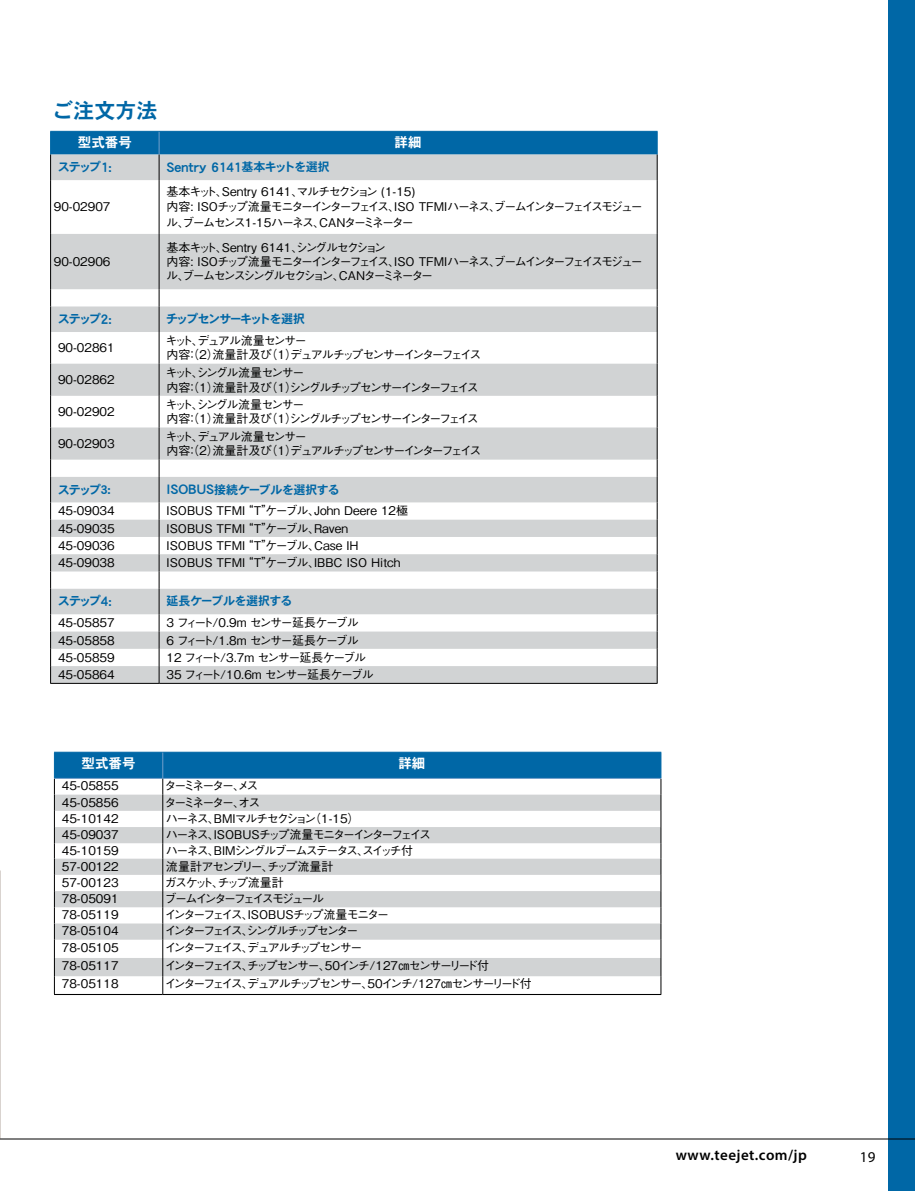
<style>
.page{position:relative;width:915px;height:1191px;background:#fff}
.page>*{position:absolute;margin:0;border:0;box-sizing:border-box;transform-origin:0 0}
.t1{font:21px "DFHS Gothic Std W7";letter-spacing:.005em;color:#0067a6}
.t2{font:600 15px "Myriad Pro";letter-spacing:.03em;color:#000}
.t3{font:15px "Myriad Pro";color:#000}
.t4{font:14.4px "DFHS Gothic Std W7";color:#0067a6}
.t5{font:13.5px "DFHS Gothic Std W7";color:#fff}
.t6{font:500 12px "Gothic BBB Pro";letter-spacing:-.1em;color:#000}
.t7{font:500 12px/14.4px "Gothic BBB Pro";letter-spacing:-.17em;color:#000}
.t8{font:500 12px/15.6px "Gothic BBB Pro";letter-spacing:-.13em;color:#000100}
.t9{font:500 12px "Gothic BBB Pro";letter-spacing:-.185em;color:#000}
.t10{font:500 12px "Gothic BBB Pro";color:#000}
.t11{font:500 12px/14.4px "Gothic BBB Pro";letter-spacing:-.13em;color:#000}
.t12{font:500 12px "Gothic BBB Pro";letter-spacing:-.165em;color:#000}
.t13{font:500 12px/14.9px "Gothic BBB Pro";letter-spacing:-.17em;color:#000100}
.t14{font:12px "DFHS Gothic Std W7";letter-spacing:-.04em;color:#0067a6}
.t15{font:500 12px "Gothic BBB Pro";letter-spacing:-.145em;color:#000}
.t16{font:12px "DFHS Gothic Std W7";letter-spacing:-.09em;color:#0067a6}
.t17{font:12px "DFHS Gothic Std W7";letter-spacing:-.125em;color:#0067a6}
.t18{font:500 12px "Gothic BBB Pro";letter-spacing:-.14em;color:#000}
.s1{font-size:14.4px}
.s2{font-size:12px}
</style>
<div class="page">
<img style="left:0;top:870px;width:1px;height:268px">
<svg style="left:51px;top:180px;width:108px;height:503px;fill:#d1d3d4"></svg>
<svg style="left:160px;top:234px;width:496px;height:449px;fill:#d1d3d4"></svg>
<hr style="left:50px;top:180px;width:1px;height:54px;background:#000">
<hr style="left:656px;top:180px;width:1px;height:54px;background:#000">
<hr style="left:50px;top:234px;width:1px;height:55px;background:#000">
<hr style="left:656px;top:234px;width:1px;height:55px;background:#000">
<svg style="left:50px;top:289px;width:1px;height:43px"></svg>
<svg style="left:656px;top:289px;width:1px;height:43px"></svg>
<hr style="left:50px;top:332px;width:1px;height:32px;background:#000">
<hr style="left:656px;top:332px;width:1px;height:32px;background:#000">
<hr style="left:50px;top:364px;width:1px;height:32px;background:#000">
<hr style="left:656px;top:364px;width:1px;height:32px;background:#000">
<hr style="left:50px;top:396px;width:1px;height:31px;background:#000">
<hr style="left:656px;top:396px;width:1px;height:31px;background:#000">
<hr style="left:50px;top:427px;width:1px;height:32px;background:#000">
<hr style="left:656px;top:427px;width:1px;height:32px;background:#000">
<svg style="left:50px;top:459px;width:1px;height:224px"></svg>
<svg style="left:656px;top:459px;width:1px;height:224px"></svg>
<hr style="left:50px;top:683px;width:109px;height:1px;background:#000">
<hr style="left:159px;top:683px;width:498px;height:1px;background:#000">
<svg style="left:50px;top:131px;width:607px;height:49px;background:#6d9fbd"></svg>
<hr style="left:159px;top:180px;width:1px;height:54px;background:#000">
<hr style="left:159px;top:234px;width:1px;height:55px;background:#000">
<svg style="left:159px;top:289px;width:1px;height:43px"></svg>
<hr style="left:159px;top:332px;width:1px;height:32px;background:#000">
<hr style="left:159px;top:364px;width:1px;height:32px;background:#000">
<hr style="left:159px;top:396px;width:1px;height:31px;background:#000">
<hr style="left:159px;top:427px;width:1px;height:32px;background:#000">
<svg style="left:159px;top:459px;width:1px;height:224px"></svg>
<hr style="left:54px;top:994px;width:109px;height:1px;background:#000">
<hr style="left:163px;top:994px;width:498px;height:1px;background:#000">
<svg style="left:54px;top:752px;width:607px;height:242px"></svg>
<div style="left:887px;top:0;width:27px;height:1191px;background:#0067a6"></div>
<hr style="left:0;top:1138px;width:914px;height:1px;background:#000">
<h1 class="t1" style="left:52px;top:99px;width:107px">ご注文方法</h1>
<p class="t5" style="left:78px;top:135px;width:55px">型式番号</p>
<p class="t5" style="left:394px;top:135px;width:28px">詳細</p>
<p class="t16" style="left:58px;top:160px;width:55px">ステップ<span class="s1">1:</span></p>
<p class="t4" style="left:166px;top:159px;width:165px">Sentry 6141<span class="s2">基本キットを選択</span></p>
<p class="t6" style="left:54px;top:197px;width:58px">90-02907</p>
<p class="t8" style="left:166px;top:182px;width:478px">基本キット、Sentry 6141、マルチセクション (1-15)<br>内容: ISOチップ流量モニターインターフェイス、ISO TFM Iハーネス、ブームインターフェイスモジュール、ブームセンス1-15ハーネス、CANターミネーター</p>
<p class="t8" style="left:54px;top:252px;width:58px">90-02906</p>
<p class="t7" style="left:166px;top:238px;width:478px">基本キット、Sentry 6141、シングルセクション<br>内容: ISOチップ流量モニターインターフェイス、ISO TFM Iハーネス、ブームインターフェイスモジュール、ブームセンスシングルセクション、CANターミネーター</p>
<p class="t16" style="left:58px;top:312px;width:55px">ステップ<span class="s1">2:</span></p>
<p class="t17" style="left:166px;top:312px;width:140px">チップセンサーキットを選択</p>
<p class="t6" style="left:58px;top:338px;width:58px">90-02861</p>
<p class="t11" style="left:165px;top:332px;width:317px">キット、デュアル流量センサー<br>内容：（２）流量計及び（１）デュアルチップセンサーインターフェイス</p>
<p class="t6" style="left:58px;top:370px;width:58px">90-02862</p>
<p class="t13" style="left:165px;top:363px;width:315px">キット、シングル流量センサー<br>内容：（１）流量計及び（１）シングルチップセンサーインターフェイス</p>
<p class="t6" style="left:58px;top:402px;width:58px">90-02902</p>
<p class="t7" style="left:165px;top:395px;width:315px">キット、シングル流量センサー<br>内容：（１）流量計及び（１）シングルチップセンサーインターフェイス</p>
<p class="t6" style="left:58px;top:434px;width:58px">90-02903</p>
<p class="t11" style="left:165px;top:427px;width:317px;line-height:14.9px">キット、デュアル流量センサー<br>内容：（２）流量計及び（１）デュアルチップセンサーインターフェイス</p>
<p class="t16" style="left:58px;top:483px;width:55px">ステップ３<span class="s1">:</span></p>
<p class="t14" style="left:166px;top:483px;width:175px"><span class="s1">ISOBUS</span>接続ケーブルを選択する</p>
<p class="t6" style="left:58px;top:501px;width:58px">45-09034</p>
<p class="t10" style="left:166px;top:501px;width:243px">ISOBUS TFMI “T”ケーブル、John Deere 12極</p>
<p class="t6" style="left:58px;top:518px;width:58px">45-09035</p>
<p class="t10" style="left:166px;top:518px;width:183px">ISOBUS TFMI “T”ケーブル、Raven</p>
<p class="t6" style="left:58px;top:536px;width:58px">45-09036</p>
<p class="t10" style="left:166px;top:536px;width:194px">ISOBUS TFMI “T”ケーブル、Case IH</p>
<p class="t6" style="left:58px;top:553px;width:58px">45-09038</p>
<p class="t10" style="left:166px;top:553px;width:235px">ISOBUS TFMI “T”ケーブル、IBBC ISO Hitch</p>
<p class="t16" style="left:58px;top:594px;width:55px">ステップ<span class="s1">4:</span></p>
<p class="t14" style="left:166px;top:594px;width:127px">延長ケーブルを選択する</p>
<p class="t6" style="left:58px;top:613px;width:58px">45-05857</p>
<p class="t6" style="left:166px;top:613px;width:193px">3 フィート/0.9m センサー延長ケーブル</p>
<p class="t6" style="left:58px;top:630px;width:58px">45-05858</p>
<p class="t6" style="left:166px;top:630px;width:193px">6 フィート/1.8m センサー延長ケーブル</p>
<p class="t6" style="left:58px;top:647px;width:58px">45-05859</p>
<p class="t6" style="left:166px;top:647px;width:201px">12 フィート/3.7m センサー延長ケーブル</p>
<p class="t6" style="left:58px;top:665px;width:58px">45-05864</p>
<p class="t6" style="left:166px;top:665px;width:209px">35 フィート/10.6m センサー延長ケーブル</p>
<p class="t5" style="left:82px;top:756px;width:55px">型式番号</p>
<p class="t5" style="left:398px;top:756px;width:28px">詳細</p>
<p class="t6" style="left:62px;top:776px;width:58px">45-05855</p>
<p class="t9" style="left:165px;top:776px;width:95px">ターミネーター、メス</p>
<p class="t6" style="left:62px;top:792px;width:58px">45-05856</p>
<p class="t9" style="left:165px;top:792px;width:97px">ターミネーター、オス</p>
<p class="t6" style="left:62px;top:808px;width:58px">45-10142</p>
<p class="t6" style="left:166px;top:808px;width:195px">ハーネス、BMIマルチセクション（1-15）</p>
<p class="t6" style="left:62px;top:825px;width:58px">45-09037</p>
<p class="t12" style="left:166px;top:825px;width:267px">ハーネス、ISOBUSチップ流量モニターインターフェイス</p>
<p class="t6" style="left:62px;top:841px;width:58px">45-10159</p>
<p class="t15" style="left:166px;top:841px;width:249px">ハーネス、BIMシングルブームステータス、スイッチ付</p>
<p class="t6" style="left:62px;top:856px;width:58px">57-00122</p>
<p class="t6" style="left:166px;top:856px;width:169px">流量計アセンブリー、チップ流量計</p>
<p class="t6" style="left:62px;top:872px;width:58px">57-00123</p>
<p class="t18" style="left:165px;top:872px;width:121px">ガスケット、チップ流量計</p>
<p class="t6" style="left:62px;top:889px;width:58px">78-05091</p>
<p class="t9" style="left:164px;top:889px;width:161px">ブームインターフェイスモジュール</p>
<p class="t6" style="left:62px;top:905px;width:58px">78-05119</p>
<p class="t12" style="left:165px;top:905px;width:226px">インターフェイス、ISOBUSチップ流量モニター</p>
<p class="t6" style="left:62px;top:921px;width:58px">78-05104</p>
<p class="t9" style="left:165px;top:921px;width:195px">インターフェイス、シングルチップセンター</p>
<p class="t6" style="left:62px;top:937px;width:58px">78-05105</p>
<p class="t9" style="left:165px;top:937px;width:199px">インターフェイス、デュアルチップセンサー</p>
<p class="t6" style="left:62px;top:955px;width:58px">78-05117</p>
<p class="t9" style="left:165px;top:955px;width:326px">インターフェイス、チップセンサー、50インチ/127㎝センサーリード付</p>
<p class="t6" style="left:62px;top:974px;width:58px">78-05118</p>
<p class="t12" style="left:165px;top:974px;width:368px">インターフェイス、デュアルチップセンサー、50インチ/127㎝センサーリード付</p>
<p class="t2" style="left:675px;top:1145px;width:133px">www.teejet.com/jp</p>
<p class="t3" style="left:859px;top:1147px;width:17px">19</p>
</div>
